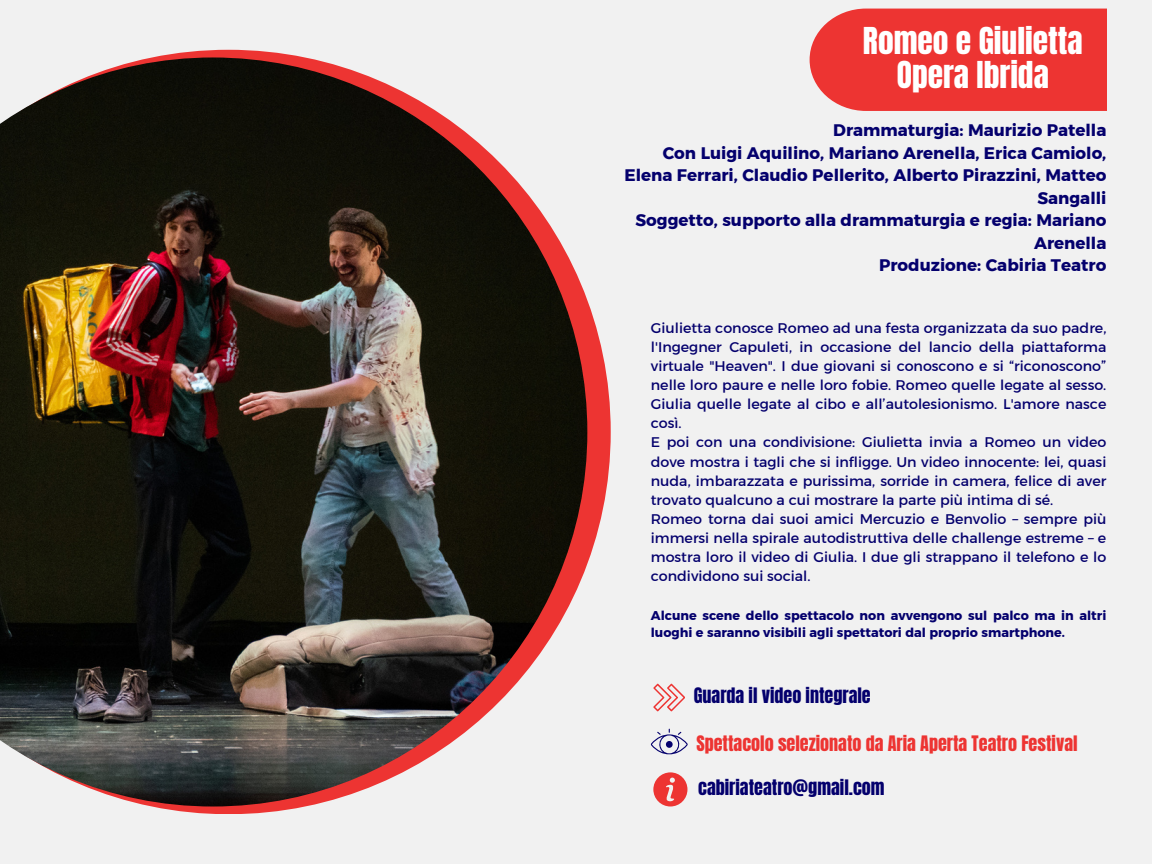
<style>
.page{position:relative;width:1152px;height:864px;background:#f1f1f1}
.page>*{position:absolute;margin:0;border:0;box-sizing:border-box;transform-origin:0 0}
.t1{font:31.5px/33.8px "Anton";color:#fff;text-align:center}
.t2{font:18.15px "Anton";color:#ed3432}
.t3{font:18.15px "Anton";color:#04006d}
.t4{font:16.65px/22.5px "Kief Montaser Bold";color:#04006d;text-align:right}
.t5{font:14.25px/19.2px "Kief Montaser Regular";color:#04006d}
.t6{font:12.75px/17px "Kief Montaser Bold";color:#04006d}
</style>
<div class="page">
<svg style="left:155px;top:50px;width:456px;height:764px"></svg>
<div style="left:810px;top:9px;width:296px;height:102px;background:#ed3432"></div>
<img style="left:0;top:57px;width:587px;height:750px">
<svg style="left:653px;top:684px;width:32px;height:27px"></svg>
<svg style="left:651px;top:729px;width:37px;height:25px"></svg>
<svg style="left:653px;top:772px;width:34px;height:34px"></svg>
<h1 class="t1" style="left:863px;top:25px;width:221px">Romeo e Giulietta<br>Opera Ibrida</h1>
<p class="t4" style="left:624px;top:119px;width:483px">Drammaturgia: Maurizio Patella<br>Con Luigi Aquilino, Mariano Arenella, Erica Camiolo, Elena Ferrari, Claudio Pellerito, Alberto Pirazzini, Matteo Sangalli<br>Soggetto, supporto alla drammaturgia e regia: Mariano Arenella<br>Produzione: Cabiria Teatro</p>
<p class="t5" style="left:651px;top:318px;width:457px">Giulietta conosce Romeo ad una festa organizzata da suo padre, l'Ingegner Capuleti, in occasione del lancio della piattaforma virtuale "Heaven". I due giovani si conoscono e si “riconoscono” nelle loro paure e nelle loro fobie. Romeo quelle legate al sesso.<br>Giulia quelle legate al cibo e all’autolesionismo. L'amore nasce così.<br>E poi con una condivisione: Giulietta invia a Romeo un video dove mostra i tagli che si infligge. Un video innocente: lei, quasi nuda, imbarazzata e purissima, sorride in camera, felice di aver trovato qualcuno a cui mostrare la parte più intima di sé.<br>Romeo torna dai suoi amici Mercuzio e Benvolio – sempre più immersi nella spirale autodistruttiva delle challenge estreme – e mostra loro il video di Giulia. I due gli strappano il telefono e lo condividono sui social.</p>
<p class="t6" style="left:651px;top:607px;width:457px">Alcune scene dello spettacolo non avvengono sul palco ma in altri luoghi e saranno visibili agli spettatori dal proprio smartphone.</p>
<p class="t3" style="left:694px;top:683px;width:179px">Guarda il video integrale</p>
<p class="t2" style="left:696px;top:730px;width:383px">Spettacolo selezionato da Aria Aperta Teatro Festival</p>
<p class="t3" style="left:698px;top:775px;width:188px">cabiriateatro@gmail.com</p>
</div>
